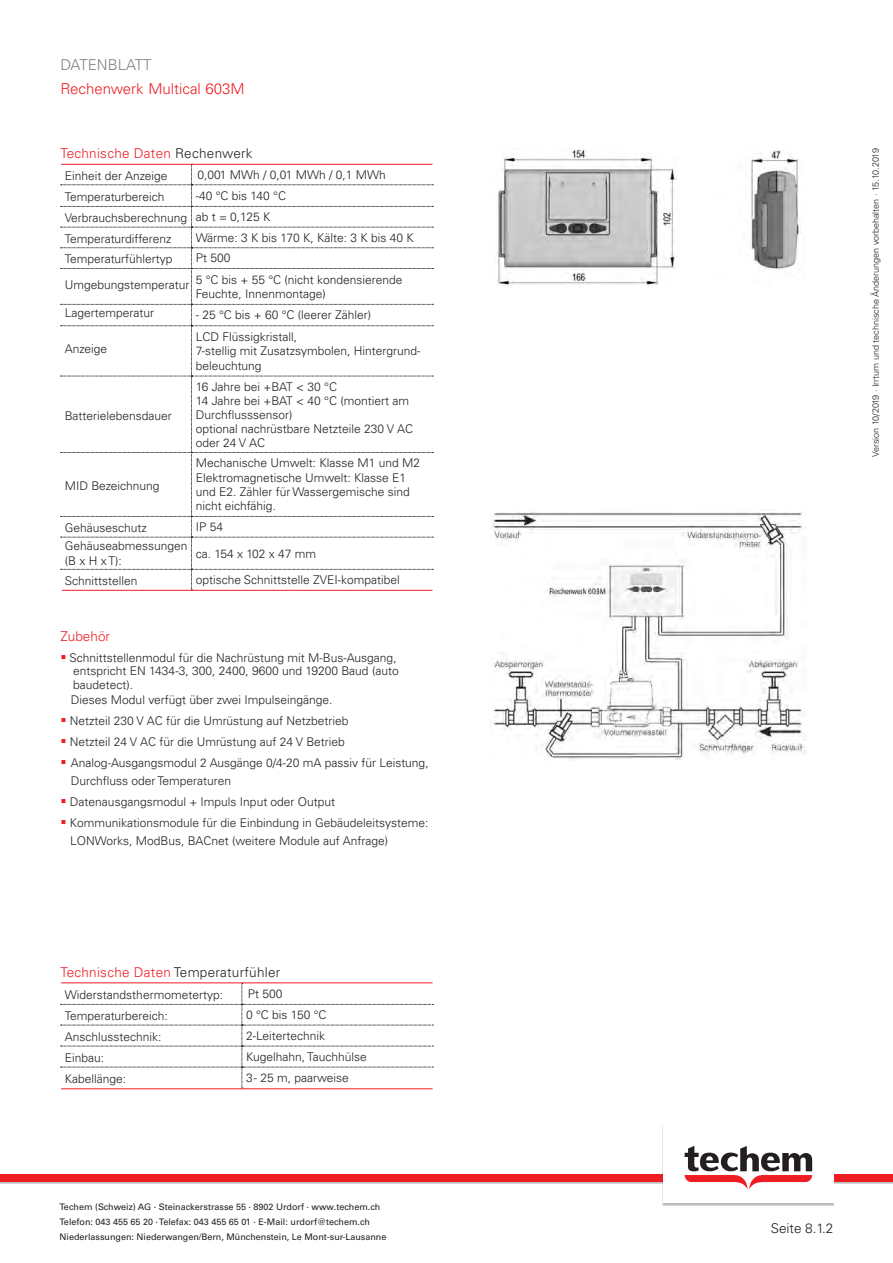
<style>
.page{position:relative;width:893px;height:1263px;background:#fff}
.page>*{position:absolute;margin:0;border:0;box-sizing:border-box;transform-origin:0 0}
.t1{font:300 15px "Univers LT Pro 45";color:#ee1d23}
.t2{font:300 15px "Univers LT Pro 45";color:#808285}
.t3{font:300 13.5px "Univers LT Pro 45";letter-spacing:.02em;color:#231f20}
.t4{font:300 13.5px "Univers LT Pro 45";letter-spacing:.02em;color:#ee1d23}
.t5{font:300 13.5px "Univers LT Pro 45";color:#ee1d23}
.t6{font:300 12px/13.5px "Univers LT Pro 45";color:#231f20}
.t7{font:9px "Univers LT Pro 55 Roman";color:#231f20}
.t8{font:300 9px "Univers LT Pro 45";color:#231f20}
.s1{color:#231f20}
.s2{color:#ee1d23}
</style>
<div class="page">
<div style="left:0;top:1175px;width:893px;height:9px;background:#bfbdbe"></div>
<div style="left:0;top:1175px;width:893px;height:7px;background:#ee1d23"></div>
<div style="left:662px;top:1125px;width:172px;height:80px;background:#bdbcbc"></div>
<div style="left:663px;top:1124px;width:170px;height:79px;background:#fff"></div>
<svg style="left:685px;top:1146px;width:127px;height:43px"></svg>
<svg style="left:61px;top:165px;width:372px;height:425px"></svg>
<hr style="left:61px;top:164px;width:372px;height:1px;background:#ee1d23">
<hr style="left:62px;top:590px;width:371px;height:1px;background:#ee1d23">
<img style="left:496px;top:148px;width:305px;height:138px">
<img style="left:492px;top:509px;width:314px;height:251px">
<svg style="left:61px;top:983px;width:372px;height:105px"></svg>
<hr style="left:61px;top:982px;width:372px;height:1px;background:#ee1d23">
<hr style="left:61px;top:1088px;width:372px;height:1px;background:#ee1d23">
<p class="t2" style="left:60px;top:55px;width:93px">DATENBLATT</p>
<p class="t1" style="left:60px;top:79px;width:186px">Rechenwerk Multical 603M</p>
<p class="t4" style="left:60px;top:145px;width:194px">Technische Daten <span class="s1">Rechenwerk</span></p>
<p class="t6" style="left:65px;top:169px;width:104px">Einheit der Anzeige</p>
<p class="t6" style="left:197px;top:168px;width:190px">0,001 MWh / 0,01 MWh / 0,1 MWh</p>
<p class="t6" style="left:65px;top:190px;width:101px">Temperaturbereich</p>
<p class="t6" style="left:196px;top:189px;width:92px">-40 °C bis 140 °C</p>
<p class="t6" style="left:65px;top:211px;width:124px">Verbrauchsberechnung</p>
<p class="t6" style="left:196px;top:210px;width:76px">ab t = 0,125 K</p>
<p class="t6" style="left:65px;top:232px;width:108px">Temperaturdifferenz</p>
<p class="t6" style="left:196px;top:231px;width:220px">Wärme: 3 K bis 170 K, Kälte: 3 K bis 40 K</p>
<p class="t6" style="left:65px;top:252px;width:109px">Temperaturfühlertyp</p>
<p class="t6" style="left:196px;top:251px;width:36px">Pt 500</p>
<p class="t6" style="left:65px;top:278px;width:126px">Umgebungstemperatur</p>
<p class="t6" style="left:196px;top:272px;width:208px">5 °C bis + 55 °C (nicht kondensierende</p>
<p class="t6" style="left:196px;top:287px;width:132px">Feuchte, Innenmontage)</p>
<p class="t6" style="left:65px;top:306px;width:91px">Lagertemperatur</p>
<p class="t6" style="left:196px;top:308px;width:177px">- 25 °C bis + 60 °C (leerer Zähler)</p>
<p class="t6" style="left:65px;top:342px;width:44px">Anzeige</p>
<p class="t6" style="left:196px;top:330px;width:103px">LCD Flüssigkristall,</p>
<p class="t6" style="left:196px;top:344px;width:226px;line-height:14.4px">7-stellig mit Zusatzsymbolen, Hintergrund&shy;beleuchtung</p>
<p class="t6" style="left:65px;top:409px;width:109px">Batterielebensdauer</p>
<p class="t6" style="left:65px;top:479px;width:96px">MID Bezeichnung</p>
<p class="t6" style="left:196px;top:380px;width:143px">16 Jahre bei +BAT &lt; 30 °C</p>
<p class="t6" style="left:196px;top:394px;width:215px">14 Jahre bei +BAT &lt; 40 °C (montiert am<br>Durchflusssensor)</p>
<p class="t6" style="left:196px;top:422px;width:219px">optional nachrüstbare Netzteile 230 V AC oder 24 V AC</p>
<p class="t6" style="left:196px;top:456px;width:226px">Mechanische Umwelt: Klasse M1 und M2</p>
<p class="t6" style="left:196px;top:470px;width:216px;line-height:14.4px">Elektromagnetische Umwelt: Klasse E1 und E2. Zähler für Wassergemische sind nicht eichfähig.</p>
<p class="t6" style="left:65px;top:521px;width:84px">Gehäuseschutz</p>
<p class="t6" style="left:196px;top:520px;width:29px">IP 54</p>
<p class="t6" style="left:65px;top:539px;width:124px">Gehäuseabmessungen</p>
<p class="t6" style="left:65px;top:554px;width:59px">(B x H x T):</p>
<p class="t6" style="left:196px;top:546px;width:122px">ca. 154 x 102 x 47 mm</p>
<p class="t6" style="left:65px;top:574px;width:74px">Schnittstellen</p>
<p class="t6" style="left:196px;top:573px;width:206px">optische Schnittstelle ZVEI-kompatibel</p>
<p class="t5" style="left:60px;top:628px;width:51px">Zubehör</p>
<p class="t6" style="left:73px;top:651px;width:327px;text-indent:-13px"><span class="s2">▪</span> Schnittstellenmodul für die Nachrüstung mit M-Bus-Ausgang, entspricht EN 1434-3, 300, 2400, 9600 und 19200 Baud (auto baudetect).</p>
<p class="t6" style="left:71px;top:693px;width:263px">Dieses Modul verfügt über zwei Impulseingänge.</p>
<p class="t6" style="left:60px;top:714px;width:290px"><span class="s2">▪</span> Netzteil 230 V AC für die Umrüstung auf Netzbetrieb</p>
<p class="t6" style="left:60px;top:735px;width:286px"><span class="s2">▪</span> Netzteil 24 V AC für die Umrüstung auf 24 V Betrieb</p>
<p class="t6" style="left:60px;top:756px;width:370px"><span class="s2">▪</span> Analog-Ausgangsmodul 2 Ausgänge 0/4-20 mA passiv für Leistung,</p>
<p class="t6" style="left:71px;top:774px;width:162px">Durchfluss oder Temperaturen</p>
<p class="t6" style="left:60px;top:795px;width:276px"><span class="s2">▪</span> Datenausgangsmodul + Impuls Input oder Output</p>
<p class="t6" style="left:70px;top:813px;width:360px;line-height:18px;text-indent:-10px"><span class="s2">▪</span> Kommunikationsmodule für die Einbindung in Gebäudeleitsysteme:<br>LONWorks, ModBus, BACnet (weitere Module auf Anfrage)</p>
<p class="t3" style="left:60px;top:964px;width:221px"><span class="s2">Technische Daten</span> Temperaturfühler</p>
<p class="t6" style="left:65px;top:988px;width:160px">Widerstandsthermometertyp:</p>
<p class="t6" style="left:248px;top:987px;width:36px">Pt 500</p>
<p class="t6" style="left:65px;top:1009px;width:105px">Temperaturbereich:</p>
<p class="t6" style="left:246px;top:1008px;width:82px">0 °C bis 150 °C</p>
<p class="t6" style="left:65px;top:1030px;width:98px">Anschlusstechnik:</p>
<p class="t6" style="left:246px;top:1029px;width:81px">2-Leitertechnik</p>
<p class="t6" style="left:65px;top:1051px;width:41px">Einbau:</p>
<p class="t6" style="left:246px;top:1050px;width:122px">Kugelhahn, Tauchhülse</p>
<p class="t6" style="left:65px;top:1072px;width:63px">Kabellänge:</p>
<p class="t6" style="left:246px;top:1071px;width:104px">3 - 25 m, paarweise</p>
<p class="t7" style="left:60px;top:1201px;width:322px">Techem (Schweiz) AG · Steinackerstrasse 55 · 8902 Urdorf · www.techem.ch</p>
<p class="t7" style="left:60px;top:1216px;width:312px">Telefon: 043 455 65 20 · Telefax: 043 455 65 01 · E-Mail: urdorf@techem.ch</p>
<p class="t7" style="left:60px;top:1231px;width:328px">Niederlassungen: Niederwangen/Bern, Münchenstein, Le Mont-sur-Lausanne</p>
<p class="t8" style="left:870px;top:457px;width:310px;rotate:-90deg">Version 10/2019 · Irrtum und technische Änderungen vorbehalten · 15.10.2019</p>
<p class="t3" style="left:771px;top:1220px;width:64px">Seite 8.1.2</p>
</div>
